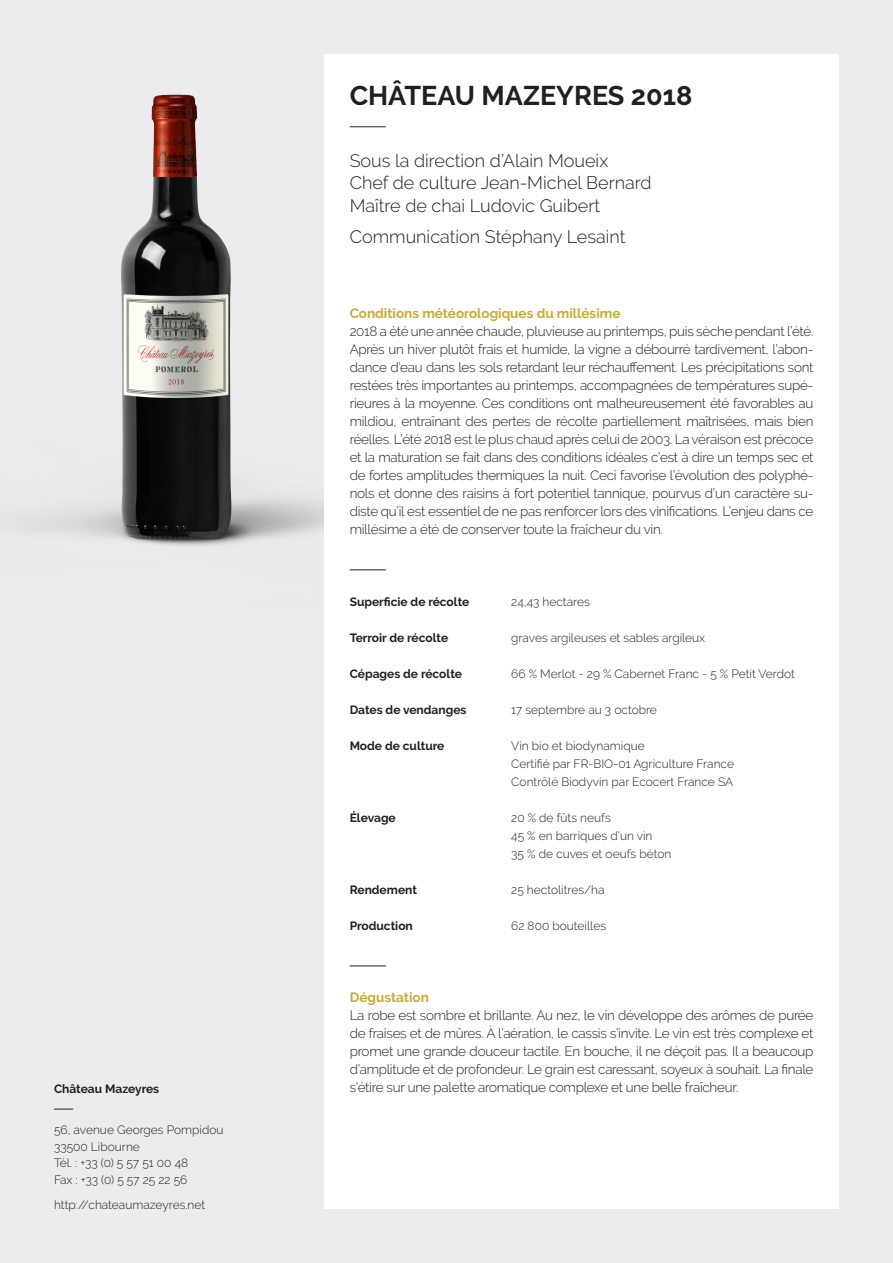
<style>
.page{position:relative;width:893px;height:1263px;background:#ececee}
.page>*{position:absolute;margin:0;border:0;box-sizing:border-box;transform-origin:0 0}
.t1{font:700 27px "Raleway";color:#231f20}
.t2{font:300 18px/22.5px "Raleway";color:#231f20}
.t3{font:300 13.5px/18px "Raleway";letter-spacing:-.02em;color:#231f20;text-align:justify}
.t4{font:700 13.5px "Raleway";color:#c9ac2f}
.t5{font:300 12px "Raleway";color:#231f20}
.t6{font:700 12px "Raleway";color:#231f20}
</style>
<div class="page">
<img style="left:21px;top:94px;width:303px;height:452px">
<div style="left:324px;top:54px;width:515px;height:1155px;background:#fff"></div>
<hr style="left:350px;top:126px;width:36px;height:1px;background:#231f20">
<hr style="left:350px;top:569px;width:36px;height:1px;background:#231f20">
<hr style="left:350px;top:965px;width:36px;height:1px;background:#231f20">
<svg style="left:54px;top:1109px;width:19px;height:1px"></svg>
<p class="t1" style="left:350px;top:80px;width:344px">CHÂTEAU MAZEYRES 2018</p>
<p class="t2" style="left:350px;top:149px;width:260px">Sous la direction d’Alain Moueix</p>
<p class="t2" style="left:350px;top:171px;width:303px">Chef de culture Jean-Michel Bernard<br>Maître de chai Ludovic Guibert</p>
<p class="t2" style="left:350px;top:225px;width:277px">Communication Stéphany Lesaint</p>
<p class="t4" style="left:350px;top:306px;width:272px">Conditions météorologiques du millésime</p>
<p class="t3" style="left:350px;top:322px;width:465px">2018 a été une année chaude, pluvieuse au printemps, puis sèche pendant l’été.<br>Après un hiver plutôt frais et humide, la vigne a débourré tardivement, l’abon&shy;dance d’eau dans les sols retardant leur réchauffement. Les précipitations sont restées très importantes au printemps, accompagnées de températures supé&shy;rieures à la moyenne. Ces conditions ont malheureusement été favorables au mildiou, entraînant des pertes de récolte partiellement maîtrisées, mais bien réelles. L’été 2018 est le plus chaud après celui de 2003. La véraison est précoce et la maturation se fait dans des conditions idéales c’est à dire un temps sec et de fortes amplitudes thermiques la nuit. Ceci favorise l’évolution des polyphé&shy;nols et donne des raisins à fort potentiel tannique, pourvus d’un caractère su&shy;diste qu’il est essentiel de ne pas renforcer lors des vinifications. L’enjeu dans ce millésime a été de conserver toute la fraîcheur du vin.</p>
<p class="t6" style="left:350px;top:595px;width:121px">Superficie de récolte</p>
<p class="t5" style="left:511px;top:595px;width:80px">24,43 hectares</p>
<p class="t6" style="left:350px;top:631px;width:100px">Terroir de récolte</p>
<p class="t5" style="left:511px;top:631px;width:195px">graves argileuses et sables argileux</p>
<p class="t6" style="left:350px;top:667px;width:114px">Cépages de récolte</p>
<p class="t5" style="left:511px;top:667px;width:285px">66 % Merlot - 29 % Cabernet Franc - 5 % Petit Verdot</p>
<p class="t6" style="left:350px;top:703px;width:118px">Dates de vendanges</p>
<p class="t5" style="left:511px;top:703px;width:147px">17 septembre au 3 octobre</p>
<p class="t6" style="left:350px;top:739px;width:96px">Mode de culture</p>
<p class="t5" style="left:511px;top:739px;width:135px">Vin bio et biodynamique</p>
<p class="t5" style="left:511px;top:757px;width:224px">Certifié par FR-BIO-01 Agriculture France</p>
<p class="t5" style="left:511px;top:775px;width:223px">Contrôlé Biodyvin par Ecocert France SA</p>
<p class="t6" style="left:350px;top:811px;width:48px">Élevage</p>
<p class="t5" style="left:511px;top:811px;width:101px">20 % de fûts neufs</p>
<p class="t5" style="left:511px;top:829px;width:143px">45 % en barriques d’un vin</p>
<p class="t5" style="left:511px;top:847px;width:162px">35 % de cuves et oeufs béton</p>
<p class="t6" style="left:350px;top:883px;width:69px">Rendement</p>
<p class="t5" style="left:511px;top:883px;width:95px">25 hectolitres/ha</p>
<p class="t6" style="left:350px;top:919px;width:65px">Production</p>
<p class="t5" style="left:511px;top:919px;width:96px">62 800 bouteilles</p>
<p class="t4" style="left:350px;top:990px;width:81px">Dégustation</p>
<p class="t3" style="left:350px;top:1006px;width:465px">La robe est sombre et brillante. Au nez, le vin développe des arômes de purée de fraises et de mûres. À l’aération, le cassis s’invite. Le vin est très complexe et promet une grande douceur tactile. En bouche, il ne déçoit pas. Il a beaucoup d’amplitude et de profondeur. Le grain est caressant, soyeux à souhait. La finale</p>
<p class="t6" style="left:54px;top:1082px;width:107px">Château Mazeyres</p>
<p class="t3" style="left:350px;top:1078px;width:390px">s’étire sur une palette aromatique complexe et une belle fraîcheur.</p>
<p class="t5" style="left:54px;top:1123px;width:171px">56, avenue Georges Pompidou</p>
<p class="t5" style="left:54px;top:1140px;width:87px">33500 Libourne</p>
<p class="t5" style="left:54px;top:1156px;width:136px">Tél. : +33 (0) 5 57 51 00 48</p>
<p class="t5" style="left:54px;top:1173px;width:135px">Fax : +33 (0) 5 57 25 22 56</p>
<p class="t5" style="left:54px;top:1198px;width:153px">http://chateaumazeyres.net</p>
</div>
